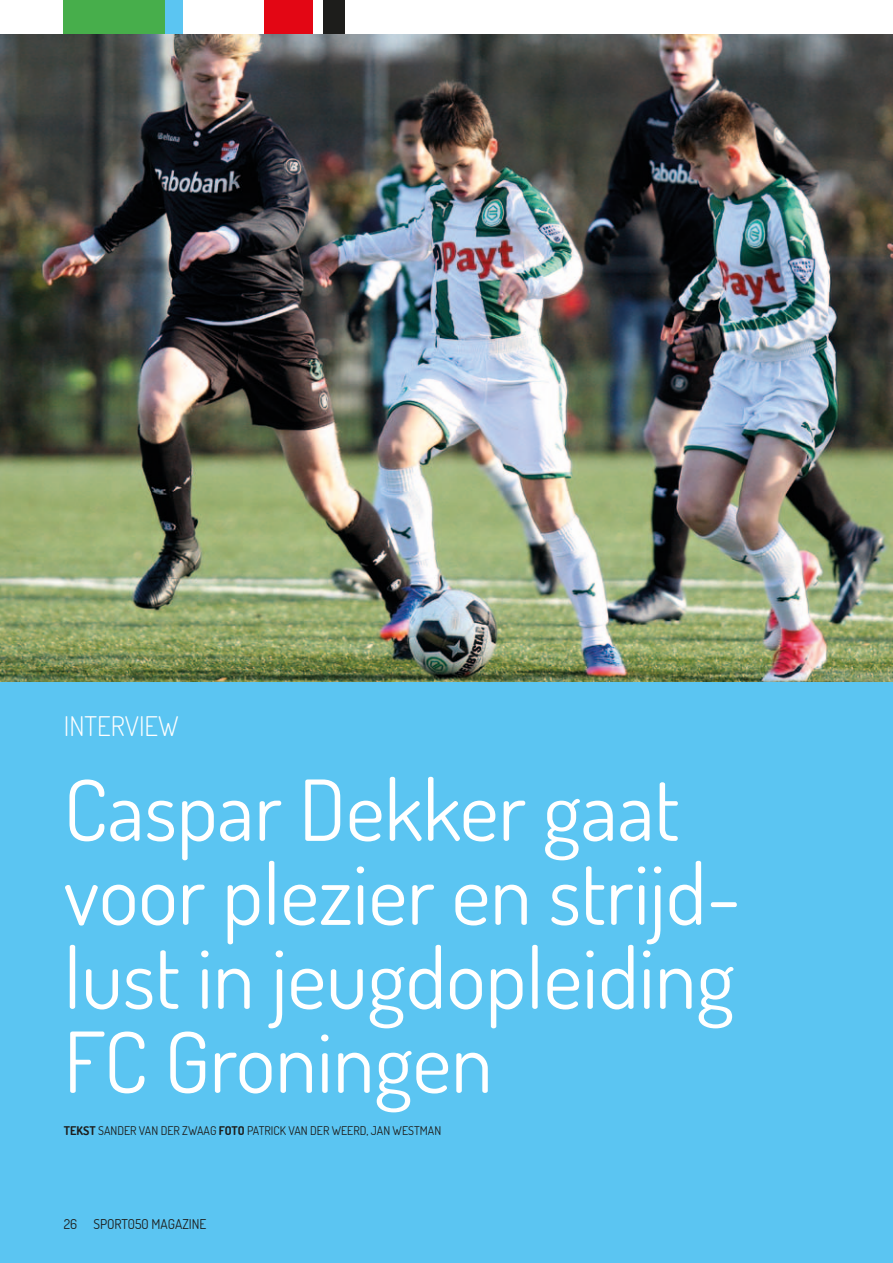
<style>
.page{position:relative;width:893px;height:1263px;background:#fff}
.page>*{position:absolute;margin:0;border:0;box-sizing:border-box;transform-origin:0 0}
.t1{font:84px/84px "Dosis";color:#fff}
.t2{font:300 27px "Dosis";color:#fff}
.t3{font:13.5px "Dosis";color:#1d1d1b}
.t4{font:12px "Dosis";color:#1d1d1b}
.s1{font-weight:700}
</style>
<div class="page">
<div style="left:264px;top:0;width:49px;height:34px;background:#e30614"></div>
<div style="left:64px;top:0;width:102px;height:34px;background:#47ae4b"></div>
<div style="left:323px;top:0;width:21px;height:34px;background:#1d1d1b"></div>
<div style="left:166px;top:0;width:17px;height:34px;background:#5bc5f2"></div>
<img style="left:0;top:34px;width:893px;height:648px">
<div style="left:0;top:682px;width:893px;height:581px;background:#5bc5f2"></div>
<p class="t2" style="left:64px;top:708px;width:116px">INTERVIEW</p>
<p class="t1" style="left:64px;top:766px;width:679px">Caspar Dekker gaat voor plezier en strijd&shy;lust in jeugdopleiding<br>FC Groningen</p>
<p class="t4" style="left:64px;top:1123px;width:42px"><span class="s1">TEKST</span> sander</p>
<p class="t4" style="left:139px;top:1123px;width:8px">van</p>
<p class="t4" style="left:161px;top:1123px;width:7px">der</p>
<p class="t4" style="left:182px;top:1123px;width:8px">zwaag</p>
<p class="t4" style="left:219px;top:1123px;width:35px"><span class="s1">FOTO</span> patric</p>
<p class="t4" style="left:280px;top:1123px;width:16px">k van</p>
<p class="t4" style="left:310px;top:1123px;width:7px">der</p>
<p class="t4" style="left:332px;top:1123px;width:8px">weerd</p>
<p class="t4" style="left:366px;top:1123px;width:12px">, jan</p>
<p class="t4" style="left:393px;top:1123px;width:8px">westman</p>
<p class="t3" style="left:64px;top:1215px;width:144px">26 SPORT050 MAGAZINE</p>
</div>
